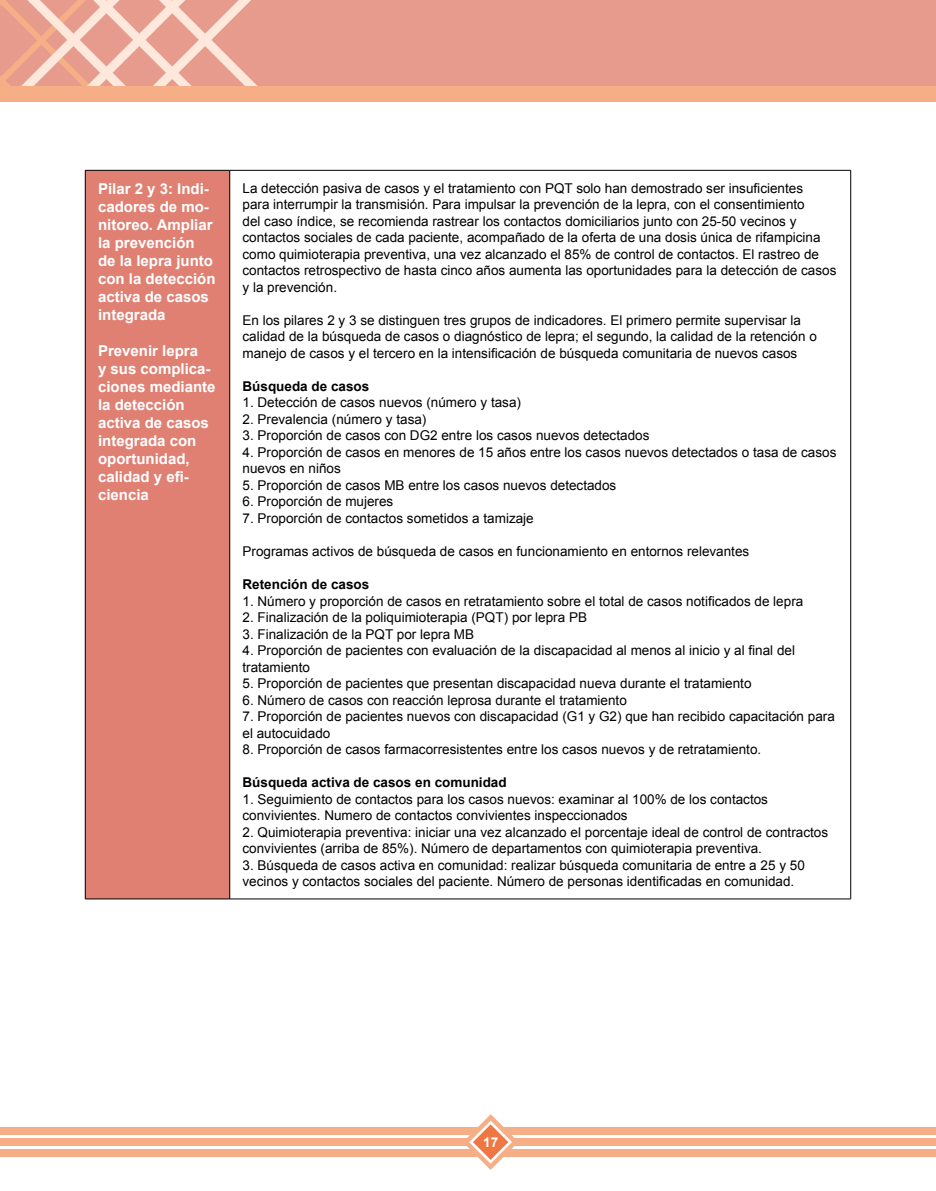
<style>
.page{position:relative;width:936px;height:1191px;background:#fff}
.page>*{position:absolute;margin:0;border:0;box-sizing:border-box;transform-origin:0 0}
.t1{font:700 15px/18px "Arial";color:#fff}
.t2{font:13.5px/16.5px "Arial";color:#000}
.t3{font:700 13.5px "Arial";color:#000}
.t4{font:700 13.5px "Arial";color:#fff}
</style>
<div class="page">
<div style="left:0;top:0;width:935px;height:86px;background:#e69b8d"></div>
<svg style="left:0;top:0;width:257px;height:86px"></svg>
<div style="left:0;top:86px;width:935px;height:16px;background:#f6ae87"></div>
<div style="left:0;top:1127px;width:935px;height:7px;background:#f6ae87"></div>
<div style="left:0;top:1138px;width:935px;height:7px;background:#f6ae87"></div>
<div style="left:0;top:1149px;width:935px;height:8px;background:#f6ae87"></div>
<svg style="left:463px;top:1114px;width:55px;height:56px"></svg>
<div style="left:85px;top:170px;width:145px;height:729px;background:#e08073"></div>
<hr style="left:85px;top:170px;width:145px;height:1px;background:#000">
<hr style="left:85px;top:170px;width:1px;height:728px;background:#000">
<hr style="left:230px;top:170px;width:620px;height:1px;background:#000">
<hr style="left:229px;top:170px;width:1px;height:728px;background:#000">
<hr style="left:850px;top:170px;width:1px;height:728px;background:#000">
<hr style="left:85px;top:898px;width:145px;height:1px;background:#000">
<hr style="left:230px;top:898px;width:620px;height:1px;background:#000">
<p class="t1" style="left:98px;top:180px;width:119px">Pilar 2 y 3: Indi&shy;cadores de mo&shy;nitoreo. Ampliar la prevención de la lepra junto con la detección activa de casos integrada</p>
<p class="t1" style="left:98px;top:342px;width:119px">Prevenir lepra<br>y sus complica&shy;ciones mediante la detección activa de casos integrada con oportunidad, calidad y efi&shy;ciencia</p>
<p class="t2" style="left:242px;top:180px;width:595px">La detección pasiva de casos y el tratamiento con PQT solo han demostrado ser insuficientes<br>para interrumpir la transmisión. Para impulsar la prevención de la lepra, con el consentimiento<br>del caso índice, se recomienda rastrear los contactos domiciliarios junto con 25-50 vecinos y contactos sociales de cada paciente, acompañado de la oferta de una dosis única de rifampicina como quimioterapia preventiva, una vez alcanzado el 85% de control de contactos. El rastreo de contactos retrospectivo de hasta cinco años aumenta las oportunidades para la detección de casos y la prevención.</p>
<p class="t2" style="left:242px;top:312px;width:576px">En los pilares 2 y 3 se distinguen tres grupos de indicadores. El primero permite supervisar la calidad de la búsqueda de casos o diagnóstico de lepra; el segundo, la calidad de la retención o manejo de casos y el tercero en la intensificación de búsqueda comunitaria de nuevos casos</p>
<p class="t3" style="left:242px;top:377px;width:128px">Búsqueda de casos</p>
<p class="t2" style="left:242px;top:394px;width:280px">1. Detección de casos nuevos (número y tasa)</p>
<p class="t2" style="left:242px;top:411px;width:185px">2. Prevalencia (número y tasa)</p>
<p class="t2" style="left:242px;top:427px;width:408px">3. Proporción de casos con DG2 entre los casos nuevos detectados</p>
<p class="t2" style="left:242px;top:444px;width:595px">4. Proporción de casos en menores de 15 años entre los casos nuevos detectados o tasa de casos nuevos en niños</p>
<p class="t2" style="left:242px;top:477px;width:375px">5. Proporción de casos MB entre los casos nuevos detectados</p>
<p class="t2" style="left:242px;top:493px;width:152px">6. Proporción de mujeres</p>
<p class="t2" style="left:242px;top:510px;width:293px">7. Proporción de contactos sometidos a tamizaje</p>
<p class="t2" style="left:242px;top:543px;width:508px">Programas activos de búsqueda de casos en funcionamiento en entornos relevantes</p>
<p class="t3" style="left:242px;top:575px;width:128px">Retención de casos</p>
<p class="t2" style="left:242px;top:592px;width:562px">1. Número y proporción de casos en retratamiento sobre el total de casos notificados de lepra</p>
<p class="t2" style="left:242px;top:609px;width:346px">2. Finalización de la poliquimioterapia (PQT) por lepra PB</p>
<p class="t2" style="left:242px;top:625px;width:233px">3. Finalización de la PQT por lepra MB</p>
<p class="t2" style="left:242px;top:642px;width:554px">4. Proporción de pacientes con evaluación de la discapacidad al menos al inicio y al final del tratamiento</p>
<p class="t2" style="left:242px;top:675px;width:510px">5. Proporción de pacientes que presentan discapacidad nueva durante el tratamiento</p>
<p class="t2" style="left:242px;top:691px;width:386px">6. Número de casos con reacción leprosa durante el tratamiento</p>
<p class="t2" style="left:242px;top:708px;width:594px">7. Proporción de pacientes nuevos con discapacidad (G1 y G2) que han recibido capacitación para el autocuidado</p>
<p class="t2" style="left:242px;top:741px;width:520px">8. Proporción de casos farmacorresistentes entre los casos nuevos y de retratamiento.</p>
<p class="t3" style="left:242px;top:773px;width:266px">Búsqueda activa de casos en comunidad</p>
<p class="t2" style="left:242px;top:790px;width:527px">1. Seguimiento de contactos para los casos nuevos: examinar al 100% de los contactos convivientes. Numero de contactos convivientes inspeccionados</p>
<p class="t2" style="left:242px;top:823px;width:587px">2. Quimioterapia preventiva: iniciar una vez alcanzado el porcentaje ideal de control de contractos convivientes (arriba de 85%). Número de departamentos con quimioterapia preventiva.</p>
<p class="t2" style="left:242px;top:856px;width:564px">3. Búsqueda de casos activa en comunidad: realizar búsqueda comunitaria de entre a 25 y 50 vecinos y contactos sociales del paciente. Número de personas identificadas en comunidad.</p>
<p class="t4" style="left:483px;top:1133px;width:17px">17</p>
</div>
